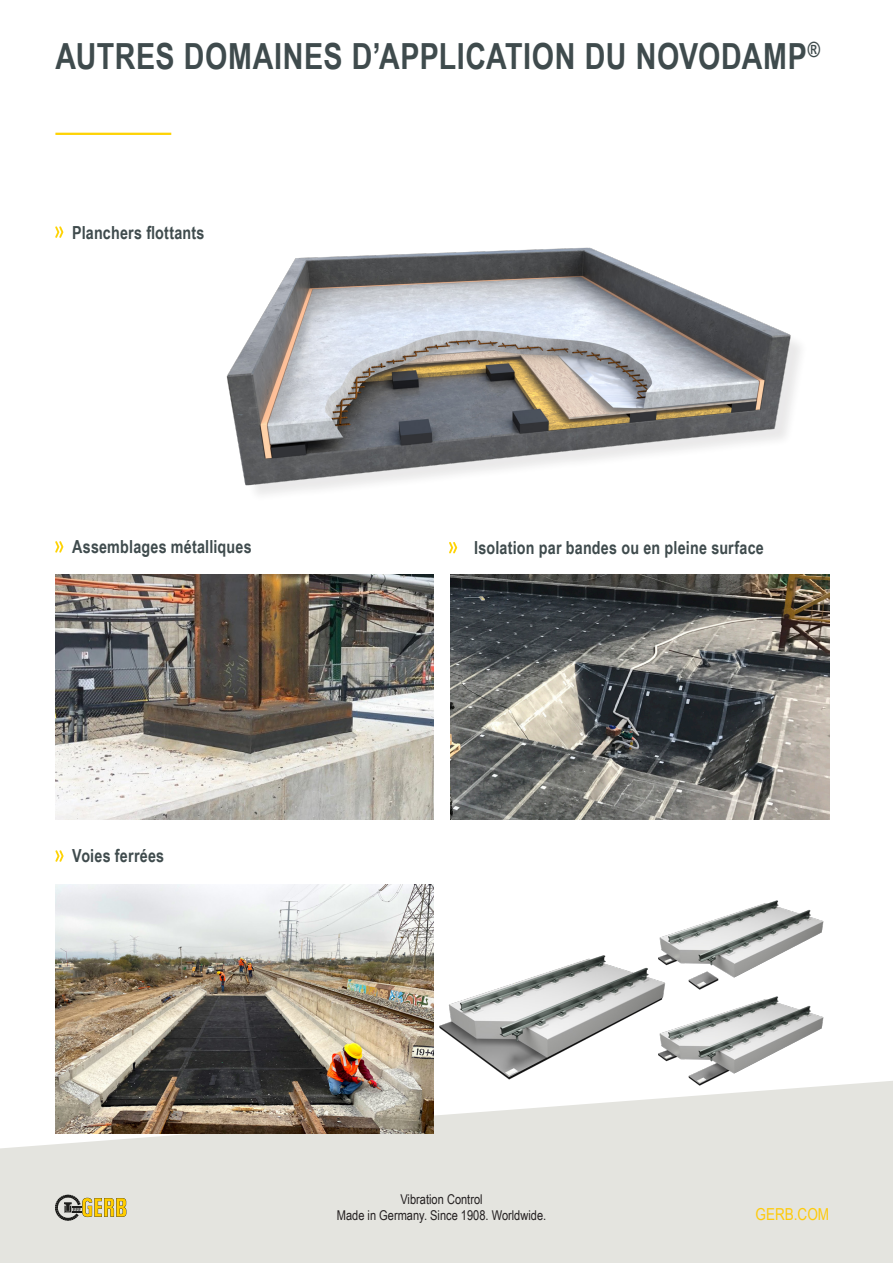
<style>
.page{position:relative;width:893px;height:1263px;background:#fff}
.page>*{position:absolute;margin:0;border:0;box-sizing:border-box;transform-origin:0 0}
.t1{font:700 36px "Arial Narrow";letter-spacing:.015em;color:#3f4b4d}
.t2{font:700 18px "Arial Narrow";letter-spacing:.01em;color:#3f4b4d}
.t3{font:16.5px "Arial Narrow";color:#feca0a}
.t4{font:13.5px "Arial Narrow";color:#231f20}
</style>
<div class="page">
<hr style="left:55px;top:133px;width:116px;height:2px;background:#fed304">
<svg style="left:0;top:1081px;width:893px;height:182px;background:#e5e5e1"></svg>
<svg style="left:55px;top:1195px;width:71px;height:25px;background:#beb179"></svg>
<svg style="left:55px;top:226px;width:8px;height:12px"></svg>
<svg style="left:55px;top:850px;width:9px;height:12px"></svg>
<img style="left:226px;top:247px;width:575px;height:248px">
<img style="left:439px;top:955px;width:212px;height:125px">
<img style="left:651px;top:900px;width:173px;height:85px">
<img style="left:55px;top:574px;width:379px;height:246px">
<img style="left:451px;top:574px;width:378px;height:246px">
<svg style="left:55px;top:541px;width:8px;height:12px"></svg>
<svg style="left:449px;top:542px;width:8px;height:11px"></svg>
<img style="left:651px;top:985px;width:178px;height:105px">
<img style="left:55px;top:885px;width:379px;height:248px">
<p class="t1" style="left:55px;top:29px;width:766px">AUTRES DOMAINES D’APPLICATION DU NOVODAMP<sup>®</sup></p>
<p class="t2" style="left:72px;top:219px;width:134px">Planchers flottants</p>
<p class="t2" style="left:72px;top:533px;width:181px">Assemblages métalliques</p>
<p class="t2" style="left:474px;top:534px;width:291px">Isolation par bandes ou en pleine surface</p>
<p class="t2" style="left:72px;top:842px;width:93px">Voies ferrées</p>
<p class="t4" style="left:400px;top:1189px;width:84px">Vibration Control</p>
<p class="t4" style="left:337px;top:1206px;width:211px">Made in Germany. Since 1908. Worldwide.</p>
<p class="t3" style="left:755px;top:1202px;width:75px">GERB.COM</p>
</div>
